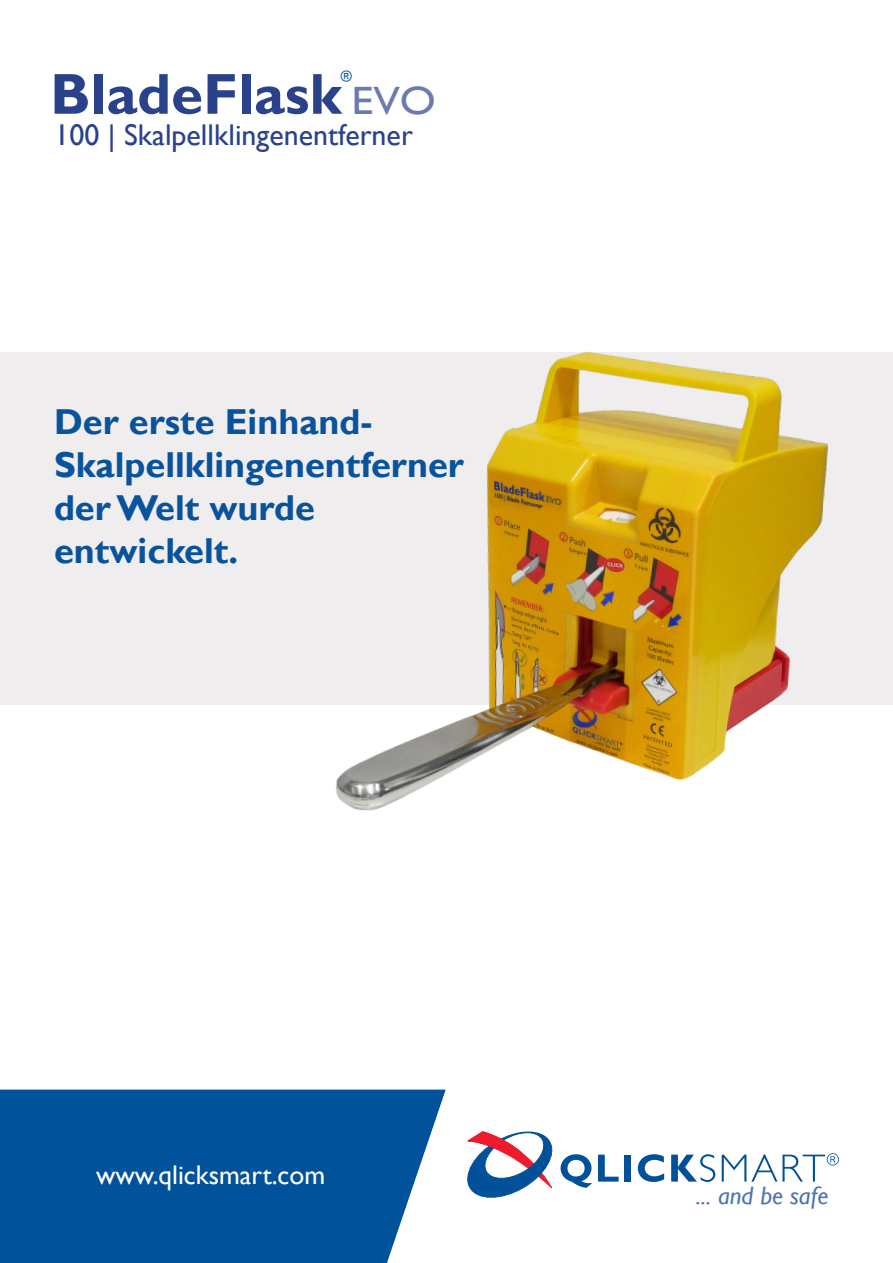
<style>
.page{position:relative;width:893px;height:1263px;background:#fff}
.page>*{position:absolute;margin:0;border:0;box-sizing:border-box;transform-origin:0 0}
.t1{font:700 58.05px "Gill Sans";color:#2a428c}
.t2{font:700 36px/43.2px "Gill Sans";color:#09539c}
.t3{font:30px "Gill Sans";color:#2a428b}
.t4{font:27px "Gill Sans";color:#fff}
.t5{font:italic 25.05px "Gill Sans";color:#4d74b2}
.t6{font:15px "Gill Sans";color:#09539c}
.s1{font-weight:400;font-size:39.45px;color:#6b7aaf}
</style>
<div class="page">
<div style="left:0;top:352px;width:893px;height:352px;background:#f0edee"></div>
<img style="left:0;top:1090px;width:815px;height:173px">
<svg style="left:598px;top:1154px;width:21px;height:27px"></svg>
<div style="left:624px;top:1154px;width:7px;height:27px;background:#01519a"></div>
<svg style="left:638px;top:1154px;width:26px;height:28px"></svg>
<svg style="left:671px;top:1154px;width:44px;height:28px"></svg>
<svg style="left:722px;top:1153px;width:117px;height:28px"></svg>
<svg style="left:463px;top:1129px;width:129px;height:71px"></svg>
<img style="left:307px;top:351px;width:586px;height:460px">
<p class="t6" style="left:341px;top:67px;width:13px">®</p>
<h1 class="t1" style="left:50px;top:59px;width:387px">BladeFlask <span class="s1">EVO</span></h1>
<p class="t3" style="left:55px;top:117px;width:360px">100 | Skalpellklingenentferner</p>
<p class="t2" style="left:54px;top:401px;width:411px">Der erste Einhand-<br>Skalpellklingenentferner der Welt wurde entwickelt.</p>
<p class="t4" style="left:96px;top:1159px;width:231px">www.qlicksmart.com</p>
<p class="t5" style="left:696px;top:1181px;width:134px">... and be safe</p>
</div>
